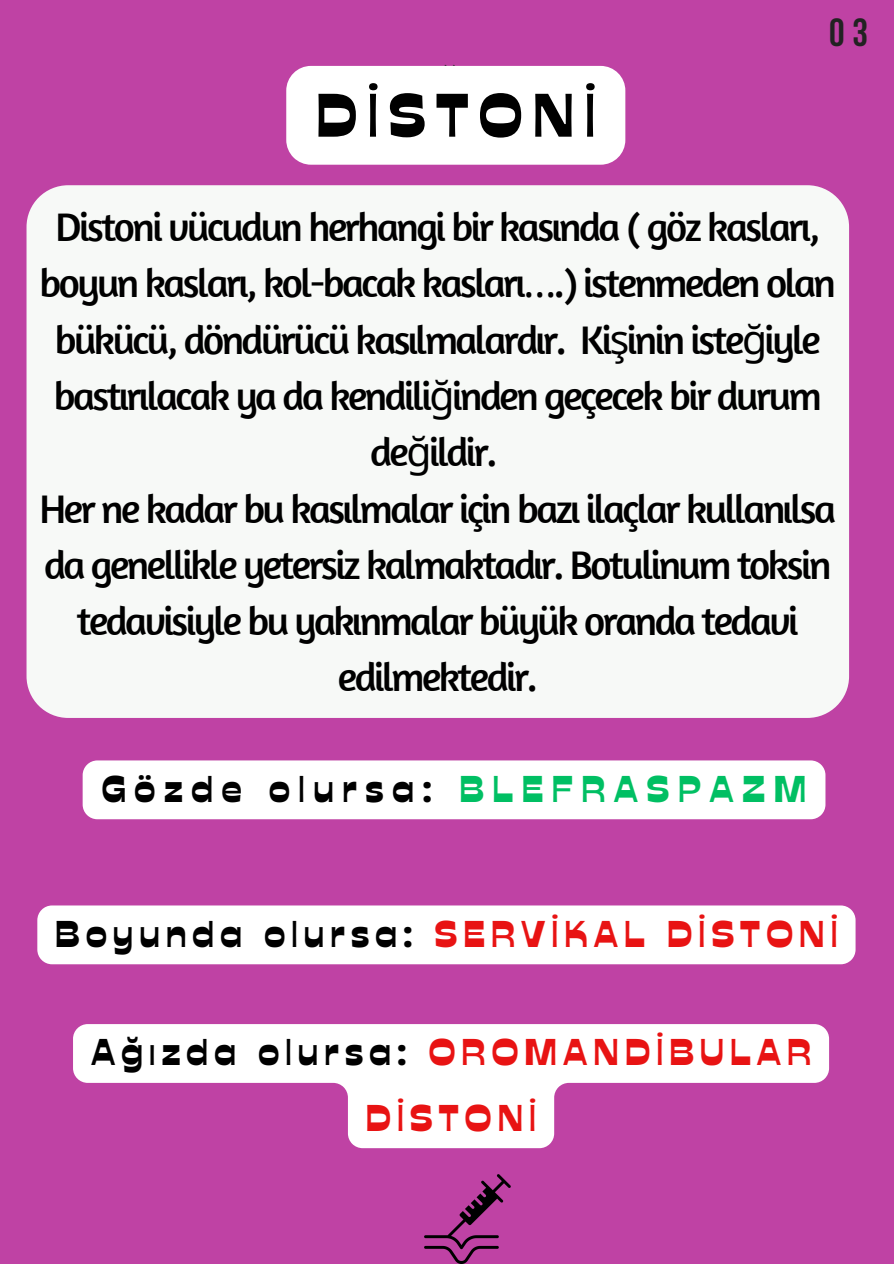
<style>
.page{position:relative;width:894px;height:1264px;background:#fff}
.page>*{position:absolute;margin:0;border:0;box-sizing:border-box;transform-origin:0 0}
.t1{font:700 61.2px "Stadio Now Display";letter-spacing:.165em;color:#000}
.t2{font:40.8px/56.2px "Amaranth";letter-spacing:-.06em;color:#000;text-align:center}
.t3{font:700 39.15px "Bebas Neue";color:#222}
.t4{font:700 37.2px/65.2px "Stadio Now Display";letter-spacing:.165em;color:#e81313;text-align:center}
.t5{font:700 37.2px "Stadio Now Display";letter-spacing:.23em;color:#000}
.s1{font-family:"Noto Sans Gurmukhi"}
.s2{font-family:"Noto Sans"}
.s3{color:#00bf63}
.s4{color:#000}
</style>
<div class="page">
<div style="left:0;top:0;width:893px;height:1263px;background:#bf42a4"></div>
<img style="left:424px;top:1174px;width:86px;height:89px">
<div style="left:83px;top:760px;width:742px;height:59px;background:#fff"></div>
<div style="left:27px;top:185px;width:821px;height:532px;background:#f7f9f7;border-radius:42px"></div>
<div style="left:286px;top:66px;width:339px;height:99px;background:#fff"></div>
<div style="left:37px;top:905px;width:818px;height:59px;background:#fff"></div>
<svg style="left:73px;top:1024px;width:755px;height:124px;fill:#fff"></svg>
<p class="t1" style="left:316px;top:78px;width:281px">DİSTONİ</p>
<p class="t3" style="left:829px;top:16px;width:40px">03</p>
<p class="t2" style="left:40px;top:198px;width:797px">Distoni vücudun herhangi bir kasında ( göz kasları, boyun kasları, kol-bacak kasları<span class="s1">…</span>.) istenmeden olan bükücü, döndürücü kasılmalardır. Ki<span class="s2">ş</span>inin iste<span class="s2">ğ</span>iyle bastırılacak ya da kendili<span class="s2">ğ</span>inden geçecek bir durum de<span class="s2">ğ</span>ildir.</p>
<p class="t2" style="left:39px;top:479px;width:797px">Her ne kadar bu kasılmalar için bazı ilaçlar kullanılsa da genellikle yetersiz kalmaktadır. Botulinum toksin tedavisiyle bu yakınmalar büyük oranda tedavi edilmektedir.</p>
<p class="t5" style="left:102px;top:766px;width:705px">Gözde olursa: <span class="s3">BLEFRASPAZM</span></p>
<p class="t4" style="left:55px;top:901px;width:783px"><span class="s4">Boyunda olursa:</span> SERVİKAL DİSTONİ</p>
<p class="t4" style="left:91px;top:1019px;width:721px"><span class="s4">Ağızda olursa:</span> OROMANDİBULAR<br>DİSTONİ</p>
</div>
